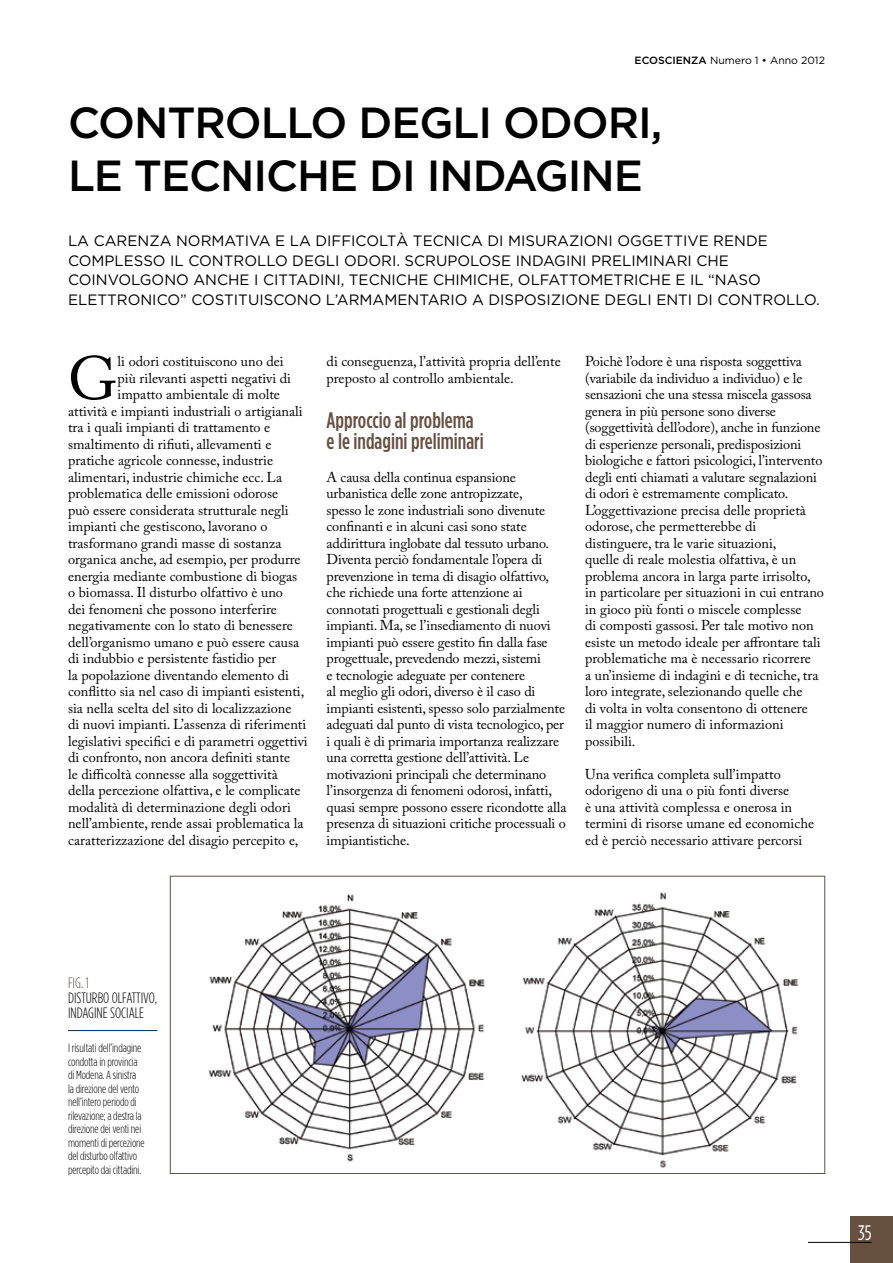
<style>
.page{position:relative;width:893px;height:1263px;background:#fff}
.page>*{position:absolute;margin:0;border:0;box-sizing:border-box;transform-origin:0 0}
.t1{font:60.6px "Adobe Caslon Pro";color:#000}
.t2{font:500 43.5px/52.5px "Gotham";color:#000}
.t3{font:500 22.5px/21px "Gotham Condensed";color:#685041}
.t4{font:21px "Gotham Condensed";color:#fff}
.t5{font:15px "Gotham";color:#000}
.t6{font:300 15px/15px "Gotham Condensed";color:#000}
.t7{font:14.25px/16.5px "Adobe Caslon Pro";color:#000}
.t8{font:300 12px/13.5px "Gotham Condensed";letter-spacing:-.01em;color:#000}
.t9{font:10.5px "Gotham";color:#000}
.s1{font-weight:500}
.s2{color:#685041}
</style>
<div class="page">
<div style="left:850px;top:1216px;width:43px;height:47px;background:#685041"></div>
<hr style="left:808px;top:1242px;width:64px;height:1px;background:#000">
<hr style="left:68px;top:1030px;width:89px;height:1px;background:#002b5c">
<img style="left:208px;top:894px;width:277px;height:268px">
<img style="left:521px;top:892px;width:277px;height:276px">
<p class="t9" style="left:635px;top:55px;width:192px"><span class="s1">ECOSCIENZA</span> NUMERO 1 • ANNO 2012</p>
<p class="t2" style="left:68px;top:96px;width:596px">CONTROLLO DEGLI ODORI,<br>LE TECNICHE DI INDAGINE</p>
<p class="t5" style="left:68px;top:232px;width:38px">LA CARENZA</p>
<p class="t5" style="left:176px;top:232px;width:12px">NORMATIVA</p>
<p class="t5" style="left:275px;top:232px;width:50px">ELA DIFFICOLT</p>
<p class="t5" style="left:397px;top:232px;width:28px">À TECNICA</p>
<p class="t5" style="left:487px;top:232px;width:30px">DI MIS</p>
<p class="t5" style="left:535px;top:232px;width:22px">URAZIONI</p>
<p class="t5" style="left:617px;top:232px;width:11px">OGGETTIVE</p>
<p class="t5" style="left:713px;top:232px;width:12px">RENDE</p>
<p class="t5" style="left:68px;top:252px;width:12px">COMPLESSO</p>
<p class="t5" style="left:170px;top:252px;width:30px">IL CONTROLLO</p>
<p class="t5" style="left:292px;top:252px;width:10px">DEGLI</p>
<p class="t5" style="left:344px;top:252px;width:11px">ODORI</p>
<p class="t5" style="left:396px;top:252px;width:20px">. SCR</p>
<p class="t5" style="left:436px;top:252px;width:23px">UPOLOSE</p>
<p class="t5" style="left:516px;top:252px;width:10px">INDAGINI</p>
<p class="t5" style="left:591px;top:252px;width:10px">PRELIMINARI</p>
<p class="t5" style="left:696px;top:252px;width:32px">CHE</p>
<p class="t5" style="left:68px;top:271px;width:12px">COINVOLGONO</p>
<p class="t5" style="left:193px;top:271px;width:13px">ANC</p>
<p class="t5" style="left:228px;top:271px;width:45px">HEICITTADINI</p>
<p class="t5" style="left:341px;top:271px;width:19px">, TECNIC</p>
<p class="t5" style="left:407px;top:271px;width:58px">HE CHIMIC</p>
<p class="t5" style="left:488px;top:271px;width:41px">HE, OLFATTOMETRIC</p>
<p class="t5" style="left:650px;top:271px;width:78px">HE E IL “NASO</p>
<p class="t5" style="left:68px;top:291px;width:11px">ELETTRONICO</p>
<p class="t5" style="left:180px;top:291px;width:22px">” COSTIT</p>
<p class="t5" style="left:248px;top:291px;width:23px">UISCONO</p>
<p class="t5" style="left:326px;top:291px;width:23px">L’ARMAMENTARIO</p>
<p class="t5" style="left:472px;top:291px;width:27px">A DISPOSIZIONE</p>
<p class="t5" style="left:605px;top:291px;width:10px">DEGLI</p>
<p class="t5" style="left:656px;top:291px;width:10px">ENTI</p>
<p class="t5" style="left:697px;top:291px;width:33px">DI CONTROLLO</p>
<p class="t5" style="left:816px;top:291px;width:5px">.</p>
<p class="t1" style="left:68px;top:343px;width:51px">G</p>
<p class="t7" style="left:118px;top:353px;width:168px">li odori costituiscono uno dei</p>
<p class="t7" style="left:118px;top:369px;width:175px">più rilevanti aspetti negativi di</p>
<p class="t7" style="left:118px;top:386px;width:164px">impatto ambientale di molte</p>
<p class="t7" style="left:68px;top:402px;width:236px">attività e impianti industriali o artigianali</p>
<p class="t7" style="left:68px;top:419px;width:204px">tra i quali impianti di trattamento e</p>
<p class="t7" style="left:68px;top:435px;width:205px">smaltimento di rifiuti, allevamenti e</p>
<p class="t7" style="left:68px;top:452px;width:207px">pratiche agricole connesse, industrie</p>
<p class="t7" style="left:68px;top:468px;width:216px">alimentari, industrie chimiche ecc. La</p>
<p class="t7" style="left:68px;top:485px;width:212px">problematica delle emissioni odorose</p>
<p class="t7" style="left:68px;top:501px;width:222px">può essere considerata strutturale negli</p>
<p class="t7" style="left:68px;top:518px;width:201px">impianti che gestiscono, lavorano o</p>
<p class="t7" style="left:68px;top:534px;width:215px">trasformano grandi masse di sostanza</p>
<p class="t7" style="left:68px;top:551px;width:234px">organica anche, ad esempio, per produrre</p>
<p class="t7" style="left:68px;top:567px;width:231px">energia mediante combustione di biogas</p>
<p class="t7" style="left:68px;top:584px;width:217px">o biomassa. Il disturbo olfattivo è uno</p>
<p class="t7" style="left:68px;top:600px;width:210px">dei fenomeni che possono interferire</p>
<p class="t7" style="left:68px;top:617px;width:226px">negativamente con lo stato di benessere</p>
<p class="t7" style="left:68px;top:633px;width:233px">dell’organismo umano e può essere causa</p>
<p class="t7" style="left:68px;top:650px;width:210px">di indubbio e persistente fastidio per</p>
<p class="t7" style="left:68px;top:666px;width:222px">la popolazione diventando elemento di</p>
<p class="t7" style="left:68px;top:683px;width:238px">conflitto sia nel caso di impianti esistenti,</p>
<p class="t7" style="left:68px;top:699px;width:225px">sia nella scelta del sito di localizzazione</p>
<p class="t7" style="left:68px;top:716px;width:240px">di nuovi impianti. L’assenza di riferimenti</p>
<p class="t7" style="left:68px;top:732px;width:241px">legislativi specifici e di parametri oggettivi</p>
<p class="t7" style="left:68px;top:749px;width:224px">di confronto, non ancora definiti stante</p>
<p class="t7" style="left:68px;top:765px;width:211px">le difficoltà connesse alla soggettività</p>
<p class="t7" style="left:68px;top:782px;width:234px">della percezione olfattiva, e le complicate</p>
<p class="t7" style="left:68px;top:798px;width:224px">modalità di determinazione degli odori</p>
<p class="t7" style="left:68px;top:815px;width:237px">nell’ambiente, rende assai problematica la</p>
<p class="t7" style="left:68px;top:831px;width:232px">caratterizzazione del disagio percepito e,</p>
<p class="t7" style="left:327px;top:353px;width:236px">di conseguenza, l’attività propria dell’ente preposto al controllo ambientale.</p>
<p class="t3" style="left:327px;top:409px;width:159px">Approccio al problema e le indagini preliminari</p>
<p class="t7" style="left:327px;top:468px;width:241px">A causa della continua espansione urbanistica delle zone antropizzate,<br>spesso le zone industriali sono divenute confinanti e in alcuni casi sono state addirittura inglobate dal tessuto urbano.<br>Diventa perciò fondamentale l’opera di prevenzione in tema di disagio olfattivo, che richiede una forte attenzione ai connotati progettuali e gestionali degli impianti. Ma, se l’insediamento di nuovi impianti può essere gestito fin dalla fase progettuale, prevedendo mezzi, sistemi<br>e tecnologie adeguate per contenere<br>al meglio gli odori, diverso è il caso di impianti esistenti, spesso solo parzialmente adeguati dal punto di vista tecnologico, per i quali è di primaria importanza realizzare una corretta gestione dell’attività. Le motivazioni principali che determinano l’insorgenza di fenomeni odorosi, infatti, quasi sempre possono essere ricondotte alla presenza di situazioni critiche processuali o impiantistiche.</p>
<p class="t7" style="left:585px;top:353px;width:240px">Poichè l’odore è una risposta soggettiva (variabile da individuo a individuo) e le sensazioni che una stessa miscela gassosa genera in più persone sono diverse (soggettività dell’odore), anche in funzione di esperienze personali, predisposizioni biologiche e fattori psicologici, l’intervento degli enti chiamati a valutare segnalazioni di odori è estremamente complicato.<br>L’oggettivazione precisa delle proprietà odorose, che permetterebbe di distinguere, tra le varie situazioni,<br>quelle di reale molestia olfattiva, è un problema ancora in larga parte irrisolto, in particolare per situazioni in cui entrano in gioco più fonti o miscele complesse<br>di composti gassosi. Per tale motivo non esiste un metodo ideale per affrontare tali problematiche ma è necessario ricorrere<br>a un’insieme di indagini e di tecniche, tra loro integrate, selezionando quelle che<br>di volta in volta consentono di ottenere<br>il maggior numero di informazioni possibili.</p>
<p class="t7" style="left:585px;top:765px;width:230px">Una verifica completa sull’impatto odorigeno di una o più fonti diverse<br>è una attività complessa e onerosa in termini di risorse umane ed economiche ed è perciò necessario attivare percorsi</p>
<p class="t6" style="left:68px;top:975px;width:22px"><span class="s2">fig . 1 </span>disturbo</p>
<p class="t6" style="left:112px;top:990px;width:6px">olfattivo</p>
<p class="t6" style="left:155px;top:990px;width:4px">,</p>
<p class="t6" style="left:68px;top:1005px;width:6px">indagine</p>
<p class="t6" style="left:110px;top:1005px;width:6px">sociale</p>
<p class="t8" style="left:68px;top:1041px;width:78px">I risultati dell’indagine condotta in provincia di Modena. A sinistra la direzione del vento nell’intero periodo di rilevazione; a destra la direzione dei venti nei momenti di percezione del disturbo olfattivo percepito dai cittadini.</p>
<p class="t4" style="left:858px;top:1221px;width:15px">35</p>
</div>
